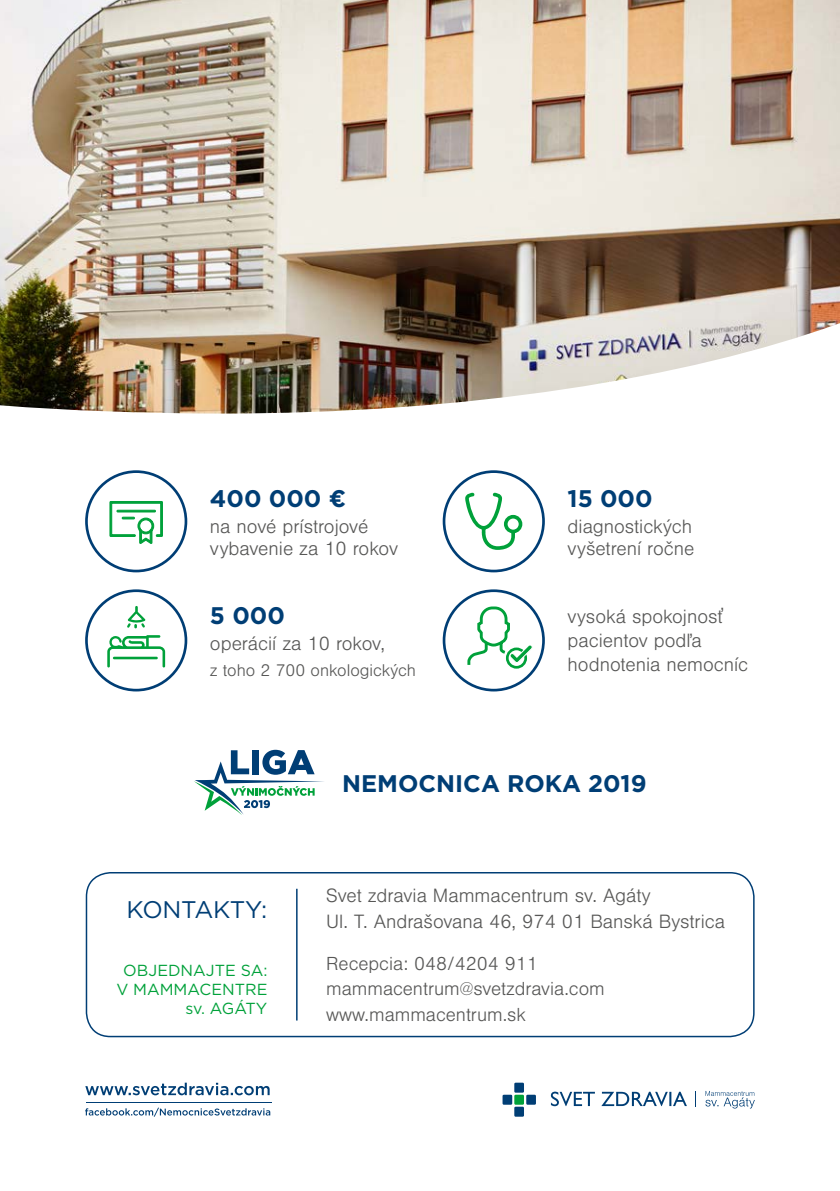
<style>
.page{position:relative;width:840px;height:1191px;background:#fff}
.page>*{position:absolute;margin:0;border:0;box-sizing:border-box;transform-origin:0 0}
.t1{font:700 24px "Gotham";color:#003e75}
.t2{font:24px "Gotham";letter-spacing:-.01em;color:#003e75}
.t3{font:300 20px/22px "Nimbus San";color:#575756}
.t4{font:300 19.6px/25.4px "Nimbus San";color:#575756}
.t5{font:300 17.6px "Nimbus San";color:#575756}
.t6{font:16px/19.2px "Gotham";color:#00a13a;text-align:right}
</style>
<div class="page">
<img style="left:0;top:0;width:839px;height:413px">
<svg style="left:85px;top:1082px;width:184px;height:13px"></svg>
<svg style="left:85px;top:1107px;width:185px;height:9px"></svg>
<hr style="left:86px;top:1102px;width:185px;height:1px;background:#003e75">
<svg style="left:705px;top:1091px;width:49px;height:17px"></svg>
<svg style="left:550px;top:1091px;width:136px;height:15px"></svg>
<div style="left:514px;top:1082px;width:9px;height:10px;background:#003e75"></div>
<div style="left:514px;top:1094px;width:9px;height:10px;background:#00a13a"></div>
<div style="left:526px;top:1094px;width:9px;height:10px;background:#003e75"></div>
<div style="left:502px;top:1094px;width:10px;height:10px;background:#003e75"></div>
<div style="left:514px;top:1106px;width:9px;height:10px;background:#003e75"></div>
<svg style="left:85px;top:470px;width:102px;height:102px"></svg>
<svg style="left:85px;top:589px;width:102px;height:102px"></svg>
<svg style="left:442px;top:470px;width:102px;height:102px"></svg>
<svg style="left:442px;top:589px;width:102px;height:102px"></svg>
<svg style="left:194px;top:750px;width:130px;height:65px"></svg>
<div style="left:86px;top:872px;width:668px;height:165px;border:2px solid #003e75;border-radius:24px"></div>
<hr style="left:296px;top:888px;width:1px;height:132px;background:#003e75">
<p class="t1" style="left:210px;top:482px;width:137px">400 000 €</p>
<p class="t3" style="left:210px;top:516px;width:189px">na nové prístrojové vybavenie za 10 rokov</p>
<p class="t1" style="left:210px;top:599px;width:76px">5 000</p>
<p class="t3" style="left:210px;top:633px;width:176px">operácií za 10 rokov,</p>
<p class="t5" style="left:210px;top:661px;width:207px">z toho 2 700 onkologických</p>
<p class="t1" style="left:567px;top:482px;width:87px">15 000</p>
<p class="t3" style="left:567px;top:516px;width:128px">diagnostických vyšetrení ročne</p>
<p class="t3" style="left:567px;top:605px;width:182px;line-height:24px">vysoká spokojnosť pacientov podľa hodnotenia nemocníc</p>
<p class="t2" style="left:126px;top:894px;width:142px">KONTAKTY:</p>
<p class="t1" style="left:342px;top:767px;width:306px">NEMOCNICA ROKA 2019</p>
<p class="t3" style="left:326px;top:883px;width:400px;line-height:26px">Svet zdravia Mammacentrum sv. Agáty<br>Ul. T. Andrašovana 46, 974 01 Banská Bystrica</p>
<p class="t6" style="left:116px;top:960px;width:152px">OBJEDNAJTE SA:<br>V MAMMACENTRE sv. AGÁTY</p>
<p class="t4" style="left:326px;top:951px;width:280px">Recepcia: 048/4204 911 mammacentrum@svetzdravia.com www.mammacentrum.sk</p>
</div>
